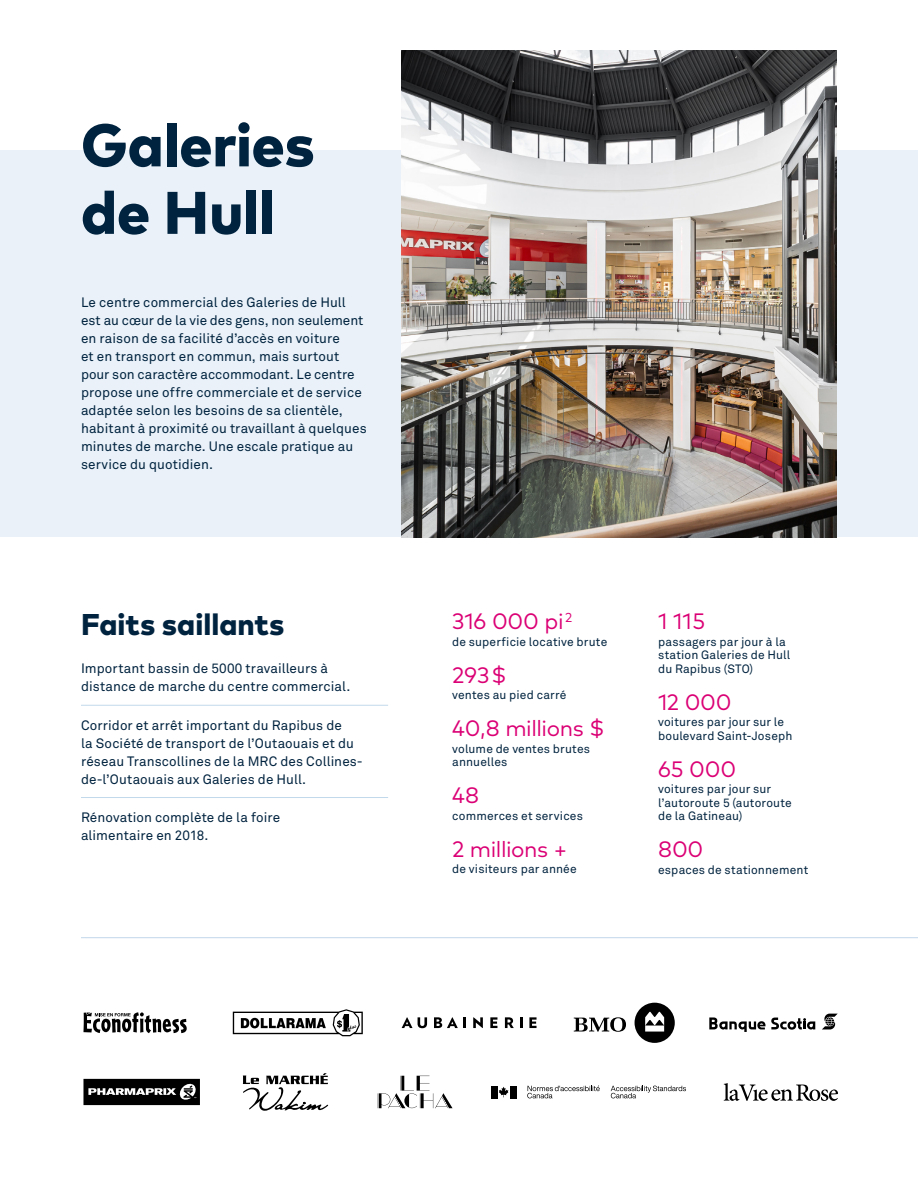
<style>
.page{position:relative;width:918px;height:1188px;background:#fff}
.page>*{position:absolute;margin:0;border:0;box-sizing:border-box;transform-origin:0 0}
.H1___Nom_centre{font:800 60px "Mark OT";letter-spacing:-.005em;color:#00233f}
.t1{font:800 30px "Mark OT";color:#00233f}
.Stat{font:22.35px "Mark OT";letter-spacing:-.015em;color:#db0075}
.Faits_saillants___filet_dessous{font:13.5px/18px "Akkurat Office";letter-spacing:.005em;color:#00233f}
.Faits_saillants___sans_filet{font:13.5px/18px "Akkurat Office";letter-spacing:.005em;color:#00233f}
.Stat_-_reste_de_la_phrase{font:12px/13.5px "Akkurat Office";letter-spacing:.015em;color:#00233f}
</style>
<div class="page">
<div style="left:0;top:150px;width:918px;height:387px;background:#eaf1f8"></div>
<hr style="left:81px;top:705px;width:307px;height:1px;background:#c2d8eb">
<hr style="left:81px;top:797px;width:307px;height:1px;background:#c2d8eb">
<hr style="left:81px;top:937px;width:837px;height:1px;background:#c2d8eb">
<svg style="left:83px;top:1012px;width:104px;height:21px"></svg>
<svg style="left:83px;top:1079px;width:117px;height:26px;background:#2c2c2c"></svg>
<svg style="left:771px;top:1018px;width:44px;height:12px"></svg>
<svg style="left:822px;top:1014px;width:16px;height:15px"></svg>
<svg style="left:709px;top:1017px;width:56px;height:15px"></svg>
<svg style="left:574px;top:1017px;width:52px;height:15px"></svg>
<svg style="left:635px;top:1003px;width:40px;height:40px"></svg>
<svg style="left:724px;top:1083px;width:114px;height:18px"></svg>
<svg style="left:243px;top:1073px;width:86px;height:38px"></svg>
<svg style="left:490px;top:1017px;width:7px;height:11px"></svg>
<svg style="left:520px;top:1017px;width:3px;height:11px"></svg>
<svg style="left:529px;top:1017px;width:8px;height:11px"></svg>
<svg style="left:505px;top:1017px;width:9px;height:11px"></svg>
<svg style="left:434px;top:1017px;width:32px;height:11px"></svg>
<svg style="left:402px;top:1017px;width:25px;height:11px"></svg>
<svg style="left:473px;top:1017px;width:10px;height:11px"></svg>
<svg style="left:378px;top:1076px;width:75px;height:32px"></svg>
<svg style="left:527px;top:1086px;width:73px;height:12px"></svg>
<svg style="left:611px;top:1086px;width:75px;height:12px"></svg>
<div style="left:510px;top:1086px;width:6px;height:12px;background:#000"></div>
<svg style="left:499px;top:1087px;width:9px;height:10px"></svg>
<div style="left:491px;top:1086px;width:6px;height:12px;background:#000"></div>
<svg style="left:233px;top:1009px;width:130px;height:27px"></svg>
<img style="left:402px;top:50px;width:435px;height:487px">
<p class="H1___Nom_centre" style="left:81px;top:106px;width:235px">Galeries</p>
<p class="H1___Nom_centre" style="left:81px;top:173px;width:195px">de Hull</p>
<p class="Faits_saillants___filet_dessous" style="left:81px;top:294px;width:287px">Le centre commercial des Galeries de Hull est au cœur de la vie des gens, non seulement en raison de sa facilité d’accès en voiture<br>et en transport en commun, mais surtout pour son caractère accommodant. Le centre propose une offre commerciale et de service adaptée selon les besoins de sa clientèle, habitant à proximité ou travaillant à quelques minutes de marche. Une escale pratique au service du quotidien.</p>
<h2 class="t1" style="left:81px;top:605px;width:205px">Faits saillants</h2>
<p class="Faits_saillants___filet_dessous" style="left:81px;top:660px;width:271px">Important bassin de 5000 travailleurs à distance de marche du centre commercial.</p>
<p class="Faits_saillants___filet_dessous" style="left:81px;top:716px;width:283px">Corridor et arrêt important du Rapibus de<br>la Société de transport de l’Outaouais et du réseau Transcollines de la MRC des Collines&shy;de-l’Outaouais aux Galeries de Hull.</p>
<p class="Faits_saillants___sans_filet" style="left:81px;top:809px;width:201px">Rénovation complète de la foire alimentaire en 2018.</p>
<p class="Stat" style="left:452px;top:607px;width:122px">316 000 pi <sup>2</sup></p>
<p class="Stat_-_reste_de_la_phrase" style="left:452px;top:635px;width:157px">de superficie locative brute</p>
<p class="Stat" style="left:452px;top:661px;width:56px">293 $</p>
<p class="Stat_-_reste_de_la_phrase" style="left:452px;top:689px;width:116px">ventes au pied carré</p>
<p class="Stat" style="left:452px;top:715px;width:154px">40,8 millions $</p>
<p class="Stat_-_reste_de_la_phrase" style="left:452px;top:742px;width:139px">volume de ventes brutes annuelles</p>
<p class="Stat" style="left:452px;top:782px;width:29px">48</p>
<p class="Stat_-_reste_de_la_phrase" style="left:452px;top:809px;width:132px">commerces et services</p>
<p class="Stat" style="left:452px;top:835px;width:116px">2 millions +</p>
<p class="Stat_-_reste_de_la_phrase" style="left:452px;top:863px;width:126px">de visiteurs par année</p>
<p class="Stat" style="left:658px;top:607px;width:49px">1 115</p>
<p class="Stat_-_reste_de_la_phrase" style="left:658px;top:635px;width:134px">passagers par jour à la station Galeries de Hull du Rapibus (STO)</p>
<p class="Stat" style="left:658px;top:688px;width:75px">12 000</p>
<p class="Stat_-_reste_de_la_phrase" style="left:658px;top:716px;width:136px">voitures par jour sur le boulevard Saint-Joseph</p>
<p class="Stat" style="left:658px;top:755px;width:80px">65 000</p>
<p class="Stat_-_reste_de_la_phrase" style="left:658px;top:783px;width:135px">voitures par jour sur l’autoroute 5 (autoroute de la Gatineau)</p>
<p class="Stat" style="left:658px;top:836px;width:47px">800</p>
<p class="Stat_-_reste_de_la_phrase" style="left:658px;top:863px;width:152px">espaces de stationnement</p>
</div>
